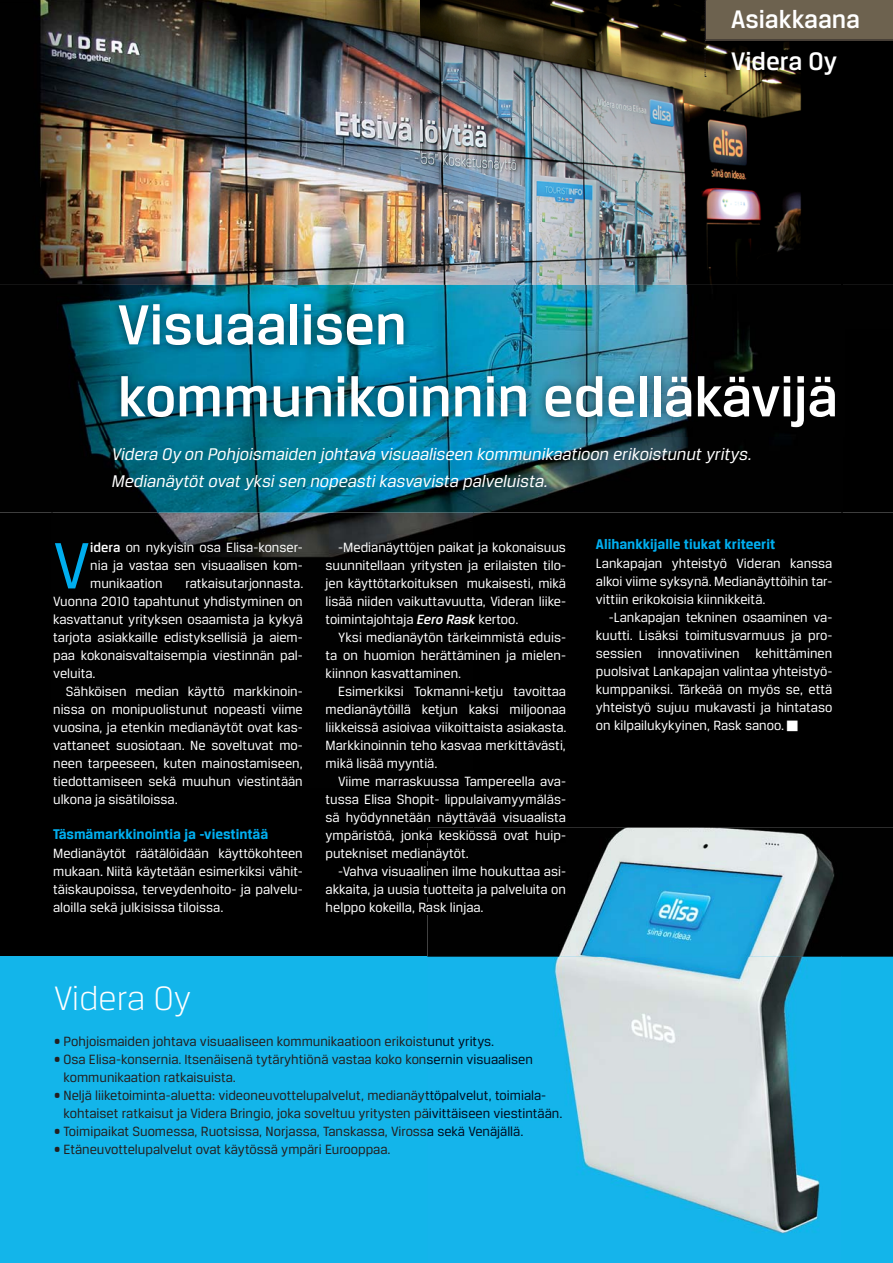
<style>
.page{position:relative;width:893px;height:1263px;background:#fff}
.page>*{position:absolute;margin:0;border:0;box-sizing:border-box;transform-origin:0 0}
.t1{font:69.6px "Breuer Text";color:#00aeef}
.t2{font:500 60px/72px "Breuer Text";color:#fff}
.t3{font:300 36px "Breuer Text";color:#fff}
.t4{font:500 27px "Breuer Text";color:#fff}
.t5{font:italic 18px/27px "Breuer Text";color:#fff}
.t6{font:700 15px "Breuer Text";color:#00aeef}
.t7{font:14.25px/18px "Breuer Text";color:#fff;text-align:justify}
.t8{font:14.25px/18px "Breuer Text";color:#231f20}
.s1{font-weight:500}
.s2{font-weight:500;font-style:italic}
.s3{color:#000b20}
</style>
<div class="page">
<img style="left:0;top:0;width:842px;height:285px">
<div style="left:842px;top:77px;width:51px;height:208px;background:#000"></div>
<div style="left:0;top:513px;width:52px;height:444px;background:#000"></div>
<div style="left:52px;top:513px;width:841px;height:275px;background:#000"></div>
<div style="left:52px;top:788px;width:421px;height:169px;background:#000"></div>
<div style="left:473px;top:788px;width:420px;height:40px;background:#000"></div>
<img style="left:326px;top:830px;width:101px;height:12px">
<img style="left:326px;top:848px;width:101px;height:12px">
<img style="left:339px;top:866px;width:88px;height:10px">
<img style="left:326px;top:884px;width:101px;height:12px">
<img style="left:326px;top:902px;width:101px;height:12px">
<img style="left:0;top:285px;width:157px;height:228px">
<img style="left:157px;top:285px;width:736px;height:45px">
<div style="left:842px;top:330px;width:51px;height:183px;background:#000"></div>
<img style="left:157px;top:436px;width:685px;height:77px">
<div style="left:0;top:957px;width:893px;height:306px;background:#13b5ea"></div>
<svg style="left:705px;top:0;width:188px;height:77px;background:#413a2d"></svg>
<img style="left:110px;top:294px;width:734px;height:142px">
<img style="left:427px;top:828px;width:466px;height:129px">
<img style="left:553px;top:957px;width:267px;height:277px">
<img style="left:553px;top:1108px;width:9px;height:12px">
<svg style="left:787px;top:720px;width:11px;height:11px"></svg>
<h3 class="t4" style="left:731px;top:9px;width:131px">Asiakkaana</h3>
<h3 class="t4" style="left:731px;top:51px;width:107px">Videra Oy</h3>
<h2 class="t2" style="left:118px;top:294px;width:722px">Visuaalisen<br>kommunikoinnin edelläkävijä</h2>
<p class="t5" style="left:112px;top:442px;width:641px">Videra Oy on Pohjoismaiden johtava visuaaliseen kommunikaatioon erikoistunut yritys.<br>Medianäytöt ovat yksi sen nopeasti kasvavista palveluista.</p>
<h1 class="t1" style="left:53px;top:539px;width:39px">V</h1>
<p class="t7" style="left:90px;top:540px;width:214px"><span class="s1">idera</span> on nykyisin osa Elisa-konser&shy;nia ja vastaa sen visuaalisen kom&shy;munikaation</p>
<p class="t7" style="left:53px;top:576px;width:252px;text-indent:132px">ratkaisutarjonnasta.<br>Vuonna 2010 tapahtunut yhdistyminen on kasvattanut yrityksen osaamista ja kykyä tarjota asiakkaille edistyksellisiä ja aiem&shy;paa kokonaisvaltaisempia viestinnän pal&shy;veluita.</p>
<p class="t7" style="left:53px;top:684px;width:251px;text-indent:13px">Sähköisen median käyttö markkinoin&shy;nissa on monipuolistunut nopeasti viime vuosina, ja etenkin medianäytöt ovat kas&shy;vattaneet suosiotaan. Ne soveltuvat mo&shy;neen tarpeeseen, kuten mainostamiseen, tiedottamiseen sekä muuhun viestintään ulkona ja sisätiloissa.</p>
<p class="t6" style="left:53px;top:828px;width:217px">Täsmämarkkinointia ja -viestintää</p>
<p class="t7" style="left:53px;top:846px;width:251px">Medianäytöt räätälöidään käyttökohteen mukaan. Niitä käytetään esimerkiksi vähit&shy;täiskaupoissa, terveydenhoito- ja palvelu&shy;aloilla sekä julkisissa tiloissa.</p>
<p class="t7" style="left:326px;top:539px;width:242px;text-indent:13px">-Medianäyttöjen paikat ja kokonaisuus suunnitellaan yritysten ja erilaisten tilo&shy;jen käyttötarkoituksen mukaisesti, mikä lisää niiden vaikuttavuutta, Videran liike&shy;toimintajohtaja <span class="s2">Eero Rask</span> kertoo.</p>
<p class="t7" style="left:326px;top:629px;width:242px;text-indent:13px">Yksi medianäytön tärkeimmistä eduis&shy;ta on huomion herättäminen ja mielen&shy;kiinnon kasvattaminen.</p>
<p class="t7" style="left:326px;top:683px;width:243px;text-indent:13px">Esimerkiksi Tokmanni-ketju tavoittaa medianäytöillä ketjun kaksi miljoonaa liikkeissä asioivaa viikoittaista asiakasta.<br>Markkinoinnin teho kasvaa merkittävästi, mikä lisää myyntiä.</p>
<p class="t7" style="left:326px;top:773px;width:242px;text-indent:13px">Viime marraskuussa Tampereella ava&shy;tussa Elisa Shopit- lippulaivamyymäläs&shy;sä hyödynnetään näyttävää visuaalista ympäristöä, jonka keskiössä ovat huip&shy;putekniset medianäytöt.</p>
<p class="t7" style="left:326px;top:863px;width:242px;text-indent:13px">-Vahva visuaalinen ilme houkuttaa asi&shy;akkaita, ja uusia tuotteita ja palveluita on helppo kokeilla, Rask linjaa.</p>
<h3 class="t3" style="left:54px;top:984px;width:139px">Videra Oy</h3>
<p class="t8" style="left:54px;top:1033px;width:442px">• Pohjoismaiden johtava visuaaliseen kommunikaatioon erikoist<span class="s3">unut yritys.</span></p>
<p class="t8" style="left:64px;top:1051px;width:471px;text-indent:-10px">• Osa Elisa-konsernia. Itsenäisenä tytäryhtiönä vastaa koko kon<span class="s3">sernin visuaalisen </span>kommunikaation ratkaisuista.</p>
<p class="t8" style="left:64px;top:1087px;width:500px;text-indent:-10px">• Neljä liiketoiminta-aluetta: videoneuvottelupalvelut, medianäy<span class="s3">ttöpalvelut, toimiala&shy;</span>kohtaiset ratkaisut ja Videra Bringio, joka soveltuu yritysten p<span class="s3">äivittäiseen viestintään.</span></p>
<p class="t8" style="left:54px;top:1123px;width:471px">• Toimipaikat Suomessa, Ruotsissa, Norjassa, Tanskassa, Viross<span class="s3">a sekä Venäjällä.</span></p>
<p class="t8" style="left:54px;top:1141px;width:338px">• Etäneuvottelupalvelut ovat käytössä ympäri Eurooppaa.</p>
<p class="t6" style="left:596px;top:538px;width:181px">Alihankkijalle tiukat kriteerit</p>
<p class="t7" style="left:596px;top:556px;width:238px">Lankapajan yhteistyö Videran kanssa alkoi viime syksynä. Medianäyttöihin tar&shy;vittiin erikokoisia kiinnikkeitä.</p>
<p class="t7" style="left:596px;top:610px;width:238px;text-indent:13px">-Lankapajan tekninen osaaminen va&shy;kuutti. Lisäksi toimitusvarmuus ja pro&shy;sessien innovatiivinen kehittäminen puolsivat Lankapajan valintaa yhteistyö&shy;kumppaniksi. Tärkeää on myös se, että yhteistyö sujuu mukavasti ja hintataso on kilpailukykyinen, Rask sanoo.</p>
</div>
